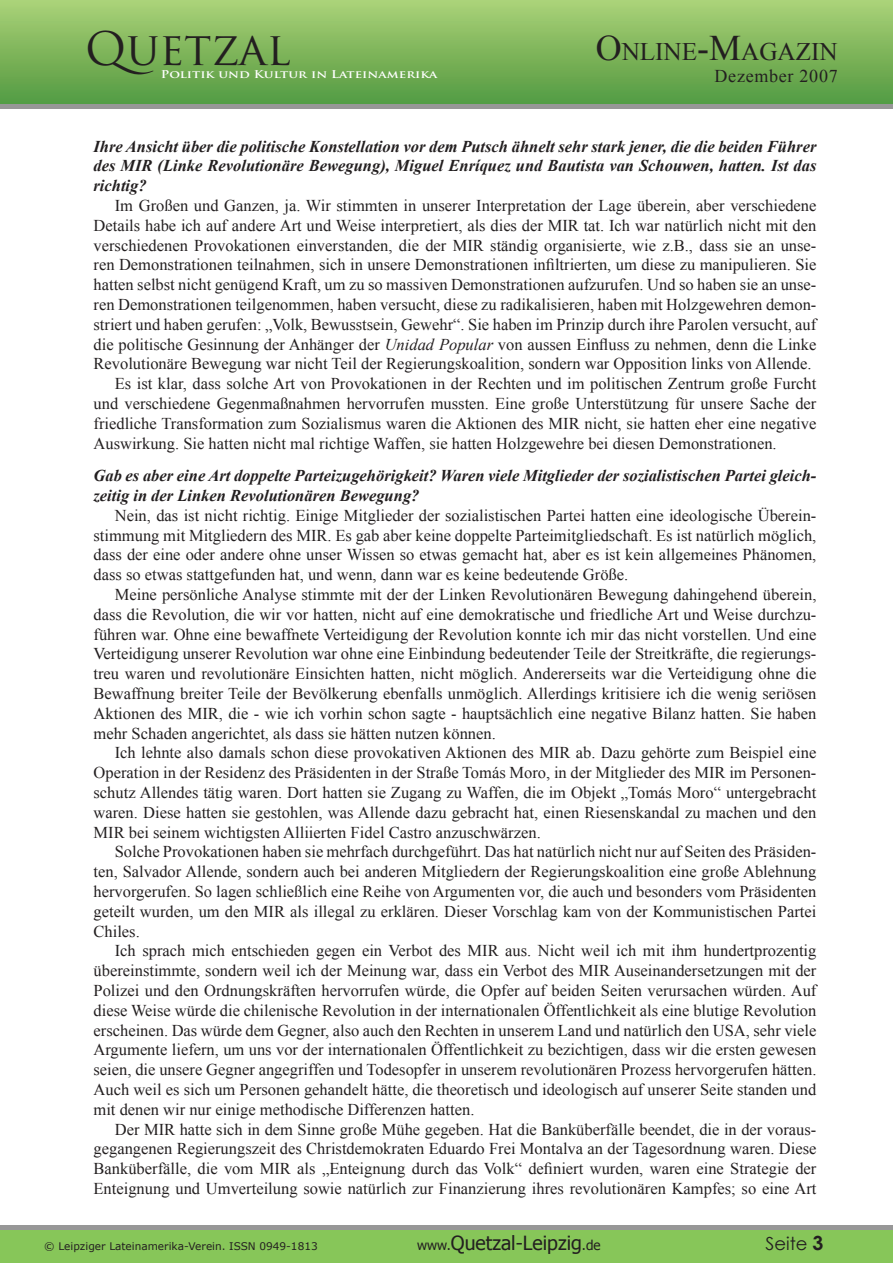
<style>
.page{position:relative;width:893px;height:1263px;background:#fff}
.page>*{position:absolute;margin:0;border:0;box-sizing:border-box;transform-origin:0 0}
.t1{font:45px "Trajan Pro";color:#231f20}
.t2{font:25.2px "Times New Roman";color:#231f20}
.t3{font:19.5px "Tahoma";color:#231f20}
.t4{font:18px "Times New Roman";letter-spacing:.04em;color:#231f20}
.t5{font:18px "Century Gothic";color:#231f20}
.t6{font:16.5px/19.8px "Times New Roman";color:#231f20;text-align:justify}
.t7{font:italic 700 16.5px/19.8px "Times New Roman";color:#231f20;text-align:justify}
.t8{font:10.5px "Verdana";color:#231f20}
.t9{font:700 10.5px "Trajan Pro";color:#fff;scale:1.24 1}
.s1{font-size:36px}
.s2{font-style:italic}
.s3{font-size:13.5px}
</style>
<div class="page">
<div style="left:0;top:1px;width:893px;height:103px;background:linear-gradient(to bottom,#aad177,#539a41)"></div>
<div style="left:0;top:104px;width:893px;height:5px;background:#979797"></div>
<hr style="left:0;top:1225px;width:893px;height:4px;background:#979797">
<div style="left:0;top:1230px;width:893px;height:33px;background:#87c659"></div>
<h1 class="t1" style="left:85px;top:20px;width:207px">QUETZAL</h1>
<p class="t9" style="left:161px;top:68px;width:225px">Politik und Kultur in Lateinamerika</p>
<h2 class="t2" style="left:596px;top:35px;width:244px"><span class="s1">O</span>nline<span class="s1">-M</span>agazin</h2>
<p class="t4" style="left:715px;top:64px;width:125px">Dezember 2007</p>
<p class="t7" style="left:94px;top:136px;width:724px">Ihre Ansicht über die politische Konstellation vor dem Putsch ähnelt sehr stark jener, die die beiden Führer des MIR (Linke Revolutionäre Bewegung), Miguel Enríquez und Bautista van Schouwen, hatten. Ist das richtig?</p>
<p class="t6" style="left:94px;top:195px;width:724px;text-indent:21px">Im Großen und Ganzen, ja. Wir stimmten in unserer Interpretation der Lage überein, aber verschiedene Details habe ich auf andere Art und Weise interpretiert, als dies der MIR tat. Ich war natürlich nicht mit den verschiedenen Provokationen einverstanden, die der MIR ständig organisierte, wie z.B., dass sie an unse&shy;ren Demonstrationen teilnahmen, sich in unsere Demonstrationen infiltrierten, um diese zu manipulieren. Sie hatten selbst nicht genügend Kraft, um zu so massiven Demonstrationen aufzurufen. Und so haben sie an unse&shy;ren Demonstrationen teilgenommen, haben versucht, diese zu radikalisieren, haben mit Holzgewehren demon&shy;striert und haben gerufen: „Volk, Bewusstsein, Gewehr“. Sie haben im Prinzip durch ihre Parolen versucht, auf die politische Gesinnung der Anhänger der <span class="s2">Unidad Popular</span> von aussen Einfluss zu nehmen, denn die Linke Revolutionäre Bewegung war nicht Teil der Regierungskoalition, sondern war Opposition links von Allende.</p>
<p class="t6" style="left:94px;top:373px;width:724px;text-indent:21px">Es ist klar, dass solche Art von Provokationen in der Rechten und im politischen Zentrum große Furcht und verschiedene Gegenmaßnahmen hervorrufen mussten. Eine große Unterstützung für unsere Sache der friedliche Transformation zum Sozialismus waren die Aktionen des MIR nicht, sie hatten eher eine negative Auswirkung. Sie hatten nicht mal richtige Waffen, sie hatten Holzgewehre bei diesen Demonstrationen.</p>
<p class="t7" style="left:94px;top:465px;width:724px">Gab es aber eine Art doppelte Parteizugehörigkeit? Waren viele Mitglieder der sozialistischen Partei gleich&shy;zeitig in der Linken Revolutionären Bewegung?</p>
<p class="t6" style="left:94px;top:505px;width:724px;text-indent:21px">Nein, das ist nicht richtig. Einige Mitglieder der sozialistischen Partei hatten eine ideologische Überein&shy;stimmung mit Mitgliedern des MIR. Es gab aber keine doppelte Parteimitgliedschaft. Es ist natürlich möglich, dass der eine oder andere ohne unser Wissen so etwas gemacht hat, aber es ist kein allgemeines Phänomen, dass so etwas stattgefunden hat, und wenn, dann war es keine bedeutende Größe.</p>
<p class="t6" style="left:94px;top:584px;width:724px;text-indent:21px">Meine persönliche Analyse stimmte mit der der Linken Revolutionären Bewegung dahingehend überein, dass die Revolution, die wir vor hatten, nicht auf eine demokratische und friedliche Art und Weise durchzu&shy;führen war. Ohne eine bewaffnete Verteidigung der Revolution konnte ich mir das nicht vorstellen. Und eine Verteidigung unserer Revolution war ohne eine Einbindung bedeutender Teile der Streitkräfte, die regierungs&shy;treu waren und revolutionäre Einsichten hatten, nicht möglich. Andererseits war die Verteidigung ohne die Bewaffnung breiter Teile der Bevölkerung ebenfalls unmöglich. Allerdings kritisiere ich die wenig seriösen Aktionen des MIR, die - wie ich vorhin schon sagte - hauptsächlich eine negative Bilanz hatten. Sie haben mehr Schaden angerichtet, als dass sie hätten nutzen können.</p>
<p class="t6" style="left:94px;top:743px;width:724px;text-indent:21px">Ich lehnte also damals schon diese provokativen Aktionen des MIR ab. Dazu gehörte zum Beispiel eine Operation in der Residenz des Präsidenten in der Straße Tomás Moro, in der Mitglieder des MIR im Personen&shy;schutz Allendes tätig waren. Dort hatten sie Zugang zu Waffen, die im Objekt „Tomás Moro“ untergebracht waren. Diese hatten sie gestohlen, was Allende dazu gebracht hat, einen Riesenskandal zu machen und den MIR bei seinem wichtigsten Alliierten Fidel Castro anzuschwärzen.</p>
<p class="t6" style="left:94px;top:842px;width:724px;text-indent:21px">Solche Provokationen haben sie mehrfach durchgeführt. Das hat natürlich nicht nur auf Seiten des Präsiden&shy;ten, Salvador Allende, sondern auch bei anderen Mitgliedern der Regierungskoalition eine große Ablehnung hervorgerufen. So lagen schließlich eine Reihe von Argumenten vor, die auch und besonders vom Präsidenten geteilt wurden, um den MIR als illegal zu erklären. Dieser Vorschlag kam von der Kommunistischen Partei Chiles.</p>
<p class="t6" style="left:94px;top:941px;width:724px;text-indent:21px">Ich sprach mich entschieden gegen ein Verbot des MIR aus. Nicht weil ich mit ihm hundertprozentig übereinstimmte, sondern weil ich der Meinung war, dass ein Verbot des MIR Auseinandersetzungen mit der Polizei und den Ordnungskräften hervorrufen würde, die Opfer auf beiden Seiten verursachen würden. Auf diese Weise würde die chilenische Revolution in der internationalen Öffentlichkeit als eine blutige Revolution erscheinen. Das würde dem Gegner, also auch den Rechten in unserem Land und natürlich den USA, sehr viele Argumente liefern, um uns vor der internationalen Öffentlichkeit zu bezichtigen, dass wir die ersten gewesen seien, die unsere Gegner angegriffen und Todesopfer in unserem revolutionären Prozess hervorgerufen hätten.<br>Auch weil es sich um Personen gehandelt hätte, die theoretisch und ideologisch auf unserer Seite standen und mit denen wir nur einige methodische Differenzen hatten.</p>
<p class="t6" style="left:94px;top:1119px;width:724px;text-indent:21px">Der MIR hatte sich in dem Sinne große Mühe gegeben. Hat die Banküberfälle beendet, die in der voraus&shy;gegangenen Regierungszeit des Christdemokraten Eduardo Frei Montalva an der Tagesordnung waren. Diese Banküberfälle, die vom MIR als „Enteignung durch das Volk“ definiert wurden, waren eine Strategie der Enteignung und Umverteilung sowie natürlich zur Finanzierung ihres revolutionären Kampfes; so eine Art</p>
<p class="t8" style="left:44px;top:1239px;width:275px">© Leipziger Lateinamerika-Verein. ISSN 0949-1813</p>
<p class="t3" style="left:417px;top:1230px;width:185px"><span class="s3">www.</span>Quetzal-Leipzig<span class="s3">.de</span></p>
<p class="t5" style="left:766px;top:1231px;width:44px">Seite</p>
</div>
